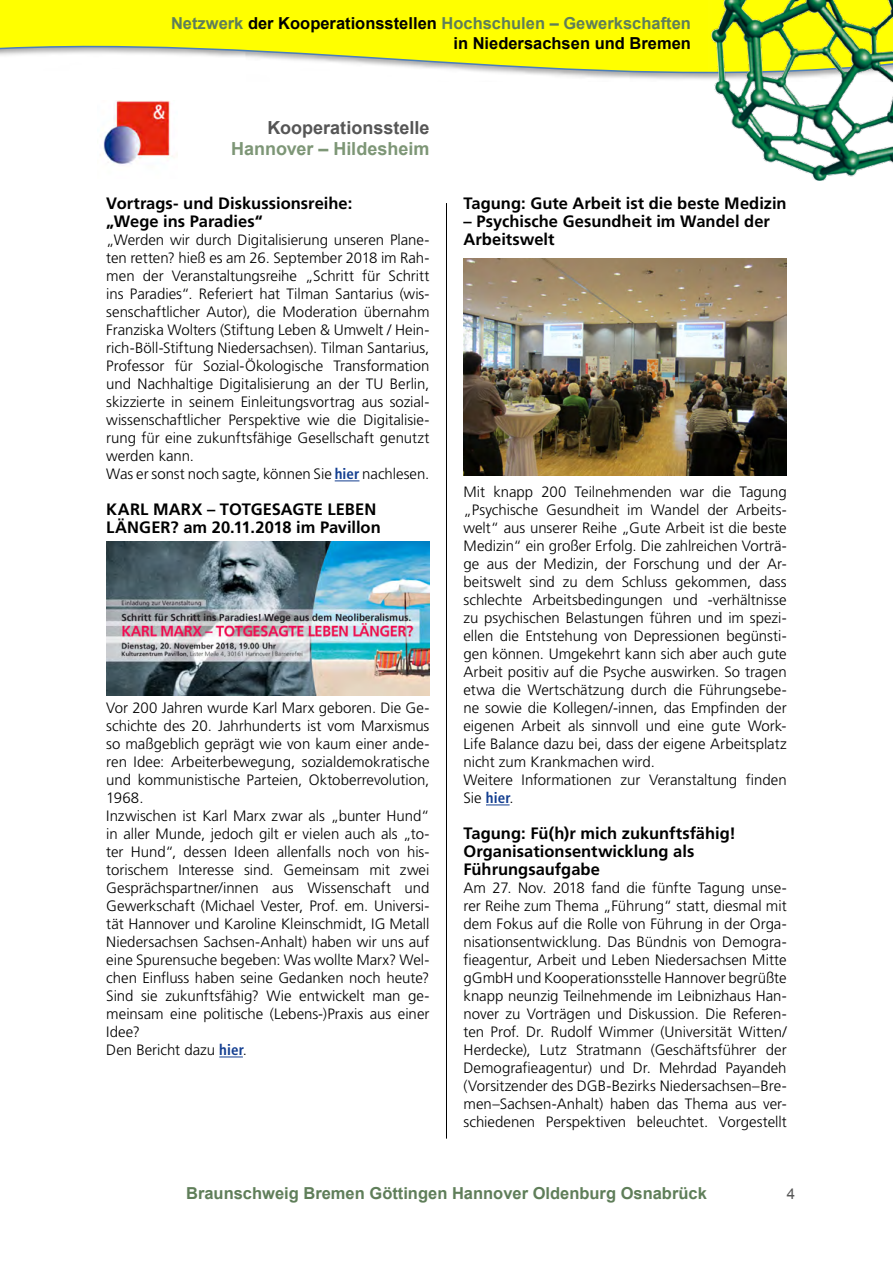
<style>
.page{position:relative;width:893px;height:1263px;background:#fff}
.page>*{position:absolute;margin:0;border:0;box-sizing:border-box;transform-origin:0 0}
.t1{font:700 18px "Arial";color:#7d9676}
.t2{font:700 18px "Arial";color:#565656}
.t3{font:700 16.5px/18px "Frutiger";color:#000}
.t4{font:700 16.5px/19.8px "Arial";color:#000;text-align:right}
.t5{font:700 16.5px "Arial";color:#5f7e59}
.t6{font:300 15px/18px "Frutiger";color:#000}
.t7{font:15px "Arial";color:#565656}
.s1{color:#5f7e59}
.s2{font-weight:700;font-stretch:condensed;color:#133e90}
</style>
<div class="page">
<svg style="left:0;top:0;width:709px;height:80px;fill:#ff0"></svg>
<img style="left:709px;top:0;width:184px;height:181px">
<hr style="left:446px;top:203px;width:1px;height:935px;background:#000">
<img style="left:100px;top:100px;width:73px;height:65px">
<svg style="left:335px;top:480px;width:24px;height:1px"></svg>
<svg style="left:219px;top:1056px;width:24px;height:1px"></svg>
<img style="left:106px;top:542px;width:323px;height:153px">
<svg style="left:486px;top:804px;width:24px;height:1px"></svg>
<img style="left:463px;top:258px;width:324px;height:217px">
<p class="t4" style="left:171px;top:14px;width:521px"><span class="s1">Netzwerk</span> der Kooperationsstellen <span class="s1">Hochschulen – Gewerkschaften </span>in Niedersachsen und Bremen</p>
<p class="t2" style="left:268px;top:115px;width:163px">Kooperationsstelle</p>
<p class="t1" style="left:231px;top:137px;width:200px">Hannover – Hildesheim</p>
<p class="t3" style="left:106px;top:195px;width:247px">Vortrags- und Diskussionsreihe: „Wege ins Paradies“</p>
<p class="t6" style="left:106px;top:231px;width:325px">„Werden wir durch Digitalisierung unseren Plane&shy;ten retten? hieß es am 26. September 2018 im Rah&shy;men der Veranstaltungsreihe „Schritt für Schritt ins Paradies“. Referiert hat Tilman Santarius (wis&shy;senschaftlicher Autor), die Moderation übernahm Franziska Wolters (Stiftung Leben &amp; Umwelt / Hein&shy;rich-Böll-Stiftung Niedersachsen). Tilman Santarius, Professor für Sozial-Ökologische Transformation und Nachhaltige Digitalisierung an der TU Berlin, skizzierte in seinem Einleitungsvortrag aus sozial&shy;wissenschaftlicher Perspektive wie die Digitalisie&shy;rung für eine zukunftsfähige Gesellschaft genutzt werden kann.<br>Was er sonst noch sagte, können Sie <span class="s2">hier</span> nachlesen.</p>
<p class="t3" style="left:106px;top:501px;width:276px">KARL MARX – TOTGESAGTE LEBEN<br>LÄNGER? am 20.11.2018 im Pavillon</p>
<p class="t6" style="left:106px;top:699px;width:325px">Vor 200 Jahren wurde Karl Marx geboren. Die Ge&shy;schichte des 20. Jahrhunderts ist vom Marxismus so maßgeblich geprägt wie von kaum einer ande&shy;ren Idee: Arbeiterbewegung, sozialdemokratische und kommunistische Parteien, Oktoberrevolution, 1968.<br>Inzwischen ist Karl Marx zwar als „bunter Hund“ in aller Munde, jedoch gilt er vielen auch als „to&shy;ter Hund“, dessen Ideen allenfalls noch von his&shy;torischem Interesse sind. Gemeinsam mit zwei Gesprächspartner/innen aus Wissenschaft und Gewerkschaft (Michael Vester, Prof. em. Universi&shy;tät Hannover und Karoline Kleinschmidt, IG -Metall Niedersachsen Sachsen-Anhalt) haben wir uns auf eine Spurensuche begeben: Was wollte Marx? Wel&shy;chen Einfluss haben seine Gedanken noch heute?<br>Sind sie zukunftsfähig? Wie entwickelt man ge&shy;meinsam eine politische (Lebens-)Praxis aus einer Idee?<br>Den Bericht dazu <span class="s2">hier</span>.</p>
<p class="t3" style="left:463px;top:195px;width:325px">Tagung: Gute Arbeit ist die beste Medizin</p>
<p class="t3" style="left:463px;top:213px;width:308px">– Psychische Gesundheit im Wandel der<br>Arbeitswelt</p>
<p class="t6" style="left:463px;top:483px;width:325px">Mit knapp 200 Teilnehmenden war die Tagung „Psychische Gesundheit im Wandel der Arbeits&shy;welt“ aus unserer Reihe „Gute Arbeit ist die beste Medizin“ ein großer Erfolg. Die zahlreichen Vorträ&shy;ge aus der Medizin, der Forschung und der Ar&shy;beitswelt sind zu dem Schluss gekommen, dass schlechte Arbeitsbedingungen und -verhältnisse zu psychischen Belastungen führen und im spezi&shy;ellen die Entstehung von Depressionen begünsti&shy;gen können. Umgekehrt kann sich aber auch gute Arbeit positiv auf die Psyche auswirken. So tragen etwa die Wertschätzung durch die Führungsebe&shy;ne sowie die Kollegen/-innen, das Empfinden der eigenen Arbeit als sinnvoll und eine gute Work-Life Balance dazu bei, dass der eigene Arbeitsplatz nicht zum Krankmachen wird.<br>Weitere Informationen zur Veranstaltung finden Sie <span class="s2">hier</span>.</p>
<p class="t3" style="left:463px;top:825px;width:274px">Tagung: Fü(h)r mich zukunftsfähig!<br>Organisationsentwicklung als<br>Führungsaufgabe</p>
<p class="t6" style="left:463px;top:879px;width:325px;text-align:justify">Am 27. Nov. 2018 fand die fünfte Tagung unse&shy;rer Reihe zum Thema „Führung“ statt, diesmal mit dem Fokus auf die Rolle von Führung in der Orga&shy;nisationsentwicklung. Das Bündnis von Demogra&shy;fieagentur, Arbeit und Leben Niedersachsen Mitte gGmbH und Kooperationsstelle Hannover begrüßte knapp neunzig Teilnehmende im Leibnizhaus Han&shy;nover zu Vorträgen und Diskussion. Die Referen&shy;ten Prof. Dr. Rudolf Wimmer (Universität Witten/ Herdecke), Lutz Stratmann (Geschäftsführer der Demografieagentur) und Dr. Mehrdad Payandeh (Vorsitzender des DGB-Bezirks Niedersachsen–Bre&shy;men–Sachsen-Anhalt) haben das Thema aus ver&shy;schiedenen Perspektiven beleuchtet. Vorgestellt</p>
<p class="t5" style="left:186px;top:1183px;width:522px">Braunschweig Bremen Göttingen Hannover Oldenburg Osnabrück</p>
<p class="t7" style="left:787px;top:1184px;width:10px">4</p>
</div>
